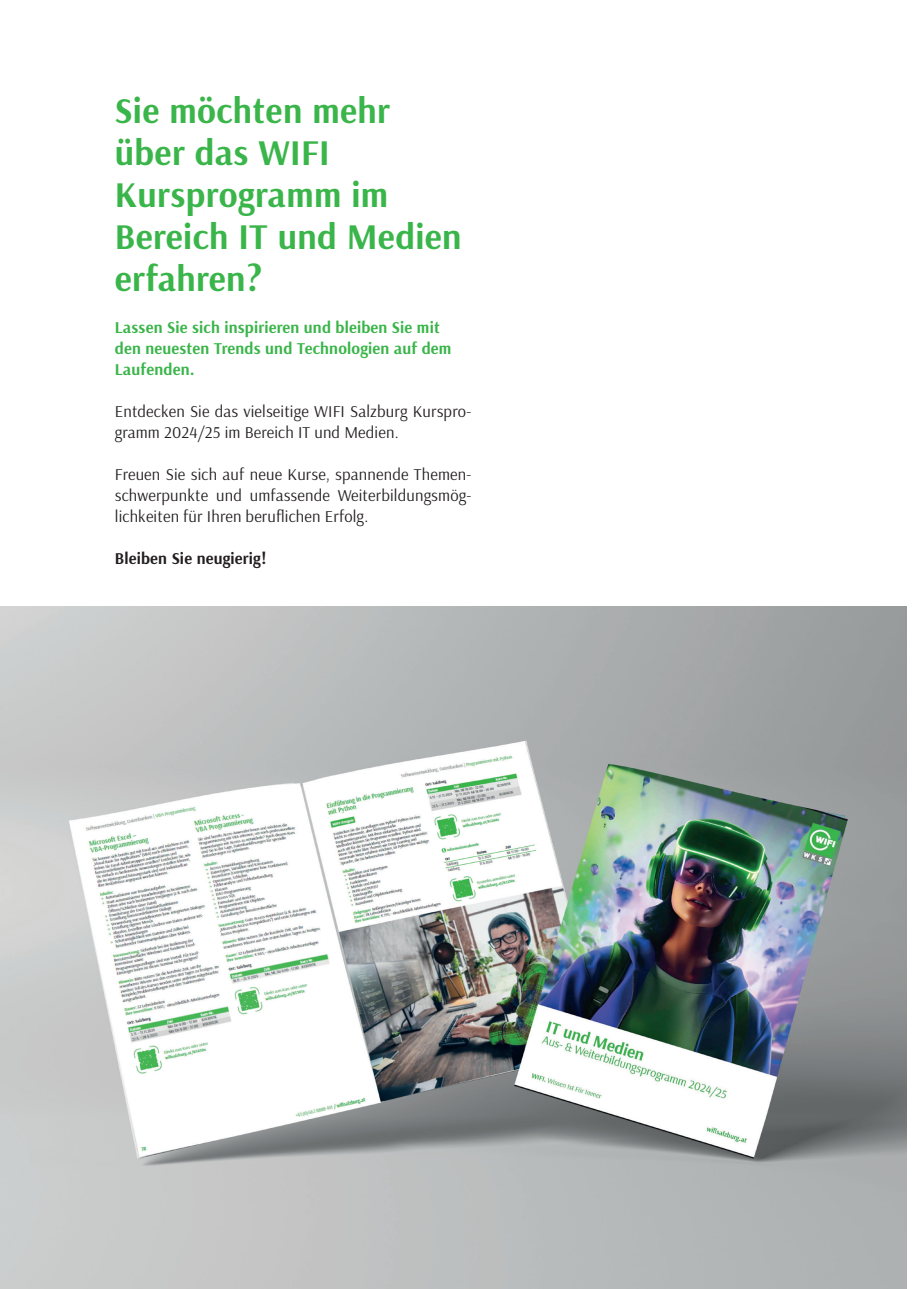
<style>
.page{position:relative;width:919px;height:1289px;background:#fff}
.page>*{position:absolute;margin:0;border:0;box-sizing:border-box;transform-origin:0 0}
.t1{font:700 36px/42px "Arsenal";letter-spacing:.01em;color:#3ab54a}
.t2{font:16.5px/21px "Arsenal";letter-spacing:.01em;color:#231f20}
.t3{font:700 16.5px/21px "Arsenal";letter-spacing:.01em;color:#3ab54a}
.t4{font:700 16.5px "Arsenal";letter-spacing:.01em;color:#231f20}
</style>
<div class="page">
<img style="left:0;top:606px;width:906px;height:682px">
<h1 class="t1" style="left:115px;top:89px;width:348px">Sie möchten mehr über das WIFI<br>Kursprogramm im<br>Bereich IT und Medien erfahren?</h1>
<p class="t3" style="left:115px;top:316px;width:338px">Lassen Sie sich inspirieren und bleiben Sie mit den neuesten Trends und Technologien auf dem<br>Laufenden.</p>
<p class="t2" style="left:115px;top:400px;width:358px">Entdecken Sie das vielseitige WIFI Salzburg Kurspro&shy;gramm 2024/25 im Bereich IT und Medien.</p>
<p class="t2" style="left:115px;top:463px;width:358px;text-align:justify">Freuen Sie sich auf neue Kurse, spannende Themen&shy;schwerpunkte und umfassende Weiterbildungsmög&shy;lichkeiten für Ihren beruflichen Erfolg.</p>
<p class="t4" style="left:115px;top:547px;width:153px">Bleiben Sie neugierig!</p>
</div>
